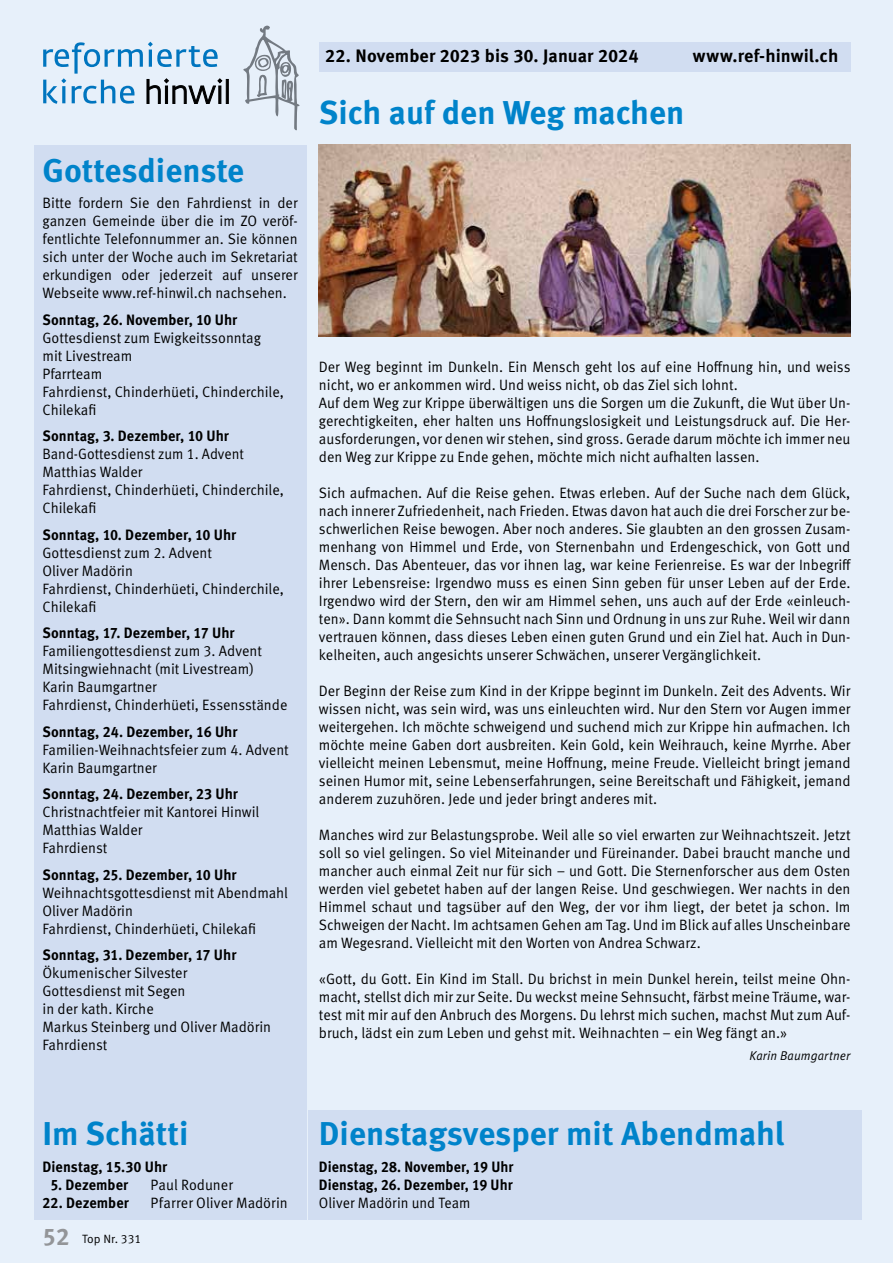
<style>
.page{position:relative;width:893px;height:1263px;background:#e7f0fa}
.page>*{position:absolute;margin:0;border:0;box-sizing:border-box;transform-origin:0 0}
.t1{font:700 33px "Meta OT";color:#0083ca}
.t2{font:700 18px "Meta OT";color:#000}
.t3{font:15px/18px "Meta OT";color:#000;scale:.95 1}
.t4{font:700 15px "Meta OT";color:#000;scale:.95 1}
.t5{font:15px/18px "Meta OT";color:#000;scale:.93 1}
.t6{font:700 15px/18px "Meta OT";color:#000;scale:.93 1}
.t7{font:italic 12.75px "Meta OT";letter-spacing:.005em;color:#000;scale:.95 1}
.t8{font:12px "Meta OT";color:#000}
.s1{font-weight:700;font-size:24px;color:#939598}
</style>
<div class="page">
<div style="left:34px;top:145px;width:272px;height:1074px;background:#d1ddf1"></div>
<svg style="left:43px;top:42px;width:179px;height:62px"></svg>
<div style="left:226px;top:79px;width:2px;height:25px;background:#000;border:1px solid #000"></div>
<svg style="left:243px;top:26px;width:56px;height:104px"></svg>
<div style="left:319px;top:43px;width:531px;height:29px;background:#d1ddf1"></div>
<div style="left:308px;top:1110px;width:554px;height:109px;background:#d1ddf1"></div>
<img style="left:319px;top:145px;width:531px;height:191px">
<h1 class="t1" style="left:43px;top:149px;width:203px">Gottesdienste</h1>
<p class="t3" style="left:43px;top:194px;width:270px;text-align:justify">Bitte fordern Sie den Fahrdienst in der ganzen Gemeinde über die im ZO veröf&shy;fentlichte Telefonnummer an. Sie können sich unter der Woche auch im Sekretariat erkundigen oder jederzeit auf unserer Webseite www.ref-hinwil.ch nachsehen.</p>
<p class="t4" style="left:43px;top:310px;width:207px">Sonntag, 26. November, 10 Uhr</p>
<p class="t3" style="left:43px;top:329px;width:256px">Gottesdienst zum Ewigkeitssonntag mit Livestream<br>Pfarrteam<br>Fahrdienst, Chinderhüeti, Chinderchile,<br>Chilekafi</p>
<p class="t4" style="left:43px;top:427px;width:198px">Sonntag, 3. Dezember, 10 Uhr</p>
<p class="t5" style="left:43px;top:445px;width:261px">Band-Gottesdienst zum 1. Advent<br>Matthias Walder<br>Fahrdienst, Chinderhüeti, Chinderchile,<br>Chilekafi</p>
<p class="t4" style="left:43px;top:525px;width:205px">Sonntag, 10. Dezember, 10 Uhr</p>
<p class="t3" style="left:43px;top:544px;width:256px">Gottesdienst zum 2. Advent<br>Oliver Madörin<br>Fahrdienst, Chinderhüeti, Chinderchile,<br>Chilekafi</p>
<p class="t4" style="left:43px;top:624px;width:204px">Sonntag, 17. Dezember, 17 Uhr</p>
<p class="t3" style="left:43px;top:642px;width:259px">Familiengottesdienst zum 3. Advent Mitsingwiehnacht (mit Livestream)<br>Karin Baumgartner<br>Fahrdienst, Chinderhüeti, Essensstände</p>
<p class="t4" style="left:43px;top:722px;width:207px">Sonntag, 24. Dezember, 16 Uhr</p>
<p class="t3" style="left:43px;top:741px;width:261px">Familien-Weihnachtsfeier zum 4. Advent<br>Karin Baumgartner</p>
<p class="t4" style="left:43px;top:785px;width:207px">Sonntag, 24. Dezember, 23 Uhr</p>
<p class="t3" style="left:43px;top:803px;width:230px">Christnachtfeier mit Kantorei Hinwil<br>Matthias Walder<br>Fahrdienst</p>
<p class="t4" style="left:43px;top:865px;width:206px">Sonntag, 25. Dezember, 10 Uhr</p>
<p class="t3" style="left:43px;top:884px;width:260px">Weihnachtsgottesdienst mit Abendmahl<br>Oliver Madörin<br>Fahrdienst, Chinderhüeti, Chilekafi</p>
<p class="t4" style="left:43px;top:946px;width:206px">Sonntag, 31. Dezember, 17 Uhr</p>
<p class="t3" style="left:43px;top:964px;width:242px">Ökumenischer Silvester<br>Gottesdienst mit Segen<br>in der kath. Kirche<br>Markus Steinberg und Oliver Madörin<br>Fahrdienst</p>
<p class="t2" style="left:325px;top:45px;width:315px">22. November 2023 bis 30. Januar 2024</p>
<p class="t2" style="left:693px;top:45px;width:147px">www.ref-hinwil.ch</p>
<h1 class="t1" style="left:319px;top:92px;width:367px">Sich auf den Weg machen</h1>
<p class="t3" style="left:319px;top:358px;width:561px">Der Weg beginnt im Dunkeln. Ein Mensch geht los auf eine Hoffnung hin, und weiss nicht, wo er ankommen wird. Und weiss nicht, ob das Ziel sich lohnt.<br>Auf dem Weg zur Krippe überwältigen uns die Sorgen um die Zukunft, die Wut über Un&shy;gerechtigkeiten, eher halten uns Hoffnungslosigkeit und Leistungsdruck auf. Die Her&shy;ausforderungen, vor denen wir stehen, sind gross. Gerade darum möchte ich immer neu den Weg zur Krippe zu Ende gehen, möchte mich nicht aufhalten lassen.</p>
<p class="t3" style="left:319px;top:484px;width:562px;text-align:justify">Sich aufmachen. Auf die Reise gehen. Etwas erleben. Auf der Suche nach dem Glück, nach innerer Zufriedenheit, nach Frieden. Etwas davon hat auch die drei Forscher zur be&shy;schwerlichen Reise bewogen. Aber noch anderes. Sie glaubten an den grossen Zusam&shy;menhang von Himmel und Erde, von Sternenbahn und Erdengeschick, von Gott und Mensch. Das Abenteuer, das vor ihnen lag, war keine Ferienreise. Es war der Inbegriff ihrer Lebensreise: Irgendwo muss es einen Sinn geben für unser Leben auf der Erde.<br>Irgendwo wird der Stern, den wir am Himmel sehen, uns auch auf der Erde «einleuch&shy;ten». Dann kommt die Sehnsucht nach Sinn und Ordnung in uns zur Ruhe. Weil wir dann vertrauen können, dass dieses Leben einen guten Grund und ein Ziel hat. Auch in Dun&shy;kelheiten, auch angesichts unserer Schwächen, unserer Vergänglichkeit.</p>
<p class="t3" style="left:319px;top:682px;width:561px;text-align:justify">Der Beginn der Reise zum Kind in der Krippe beginnt im Dunkeln. Zeit des Advents. Wir wissen nicht, was sein wird, was uns einleuchten wird. Nur den Stern vor Augen immer weitergehen. Ich möchte schweigend und suchend mich zur Krippe hin aufmachen. Ich möchte meine Gaben dort ausbreiten. Kein Gold, kein Weihrauch, keine Myrrhe. Aber vielleicht meinen Lebensmut, meine Hoffnung, meine Freude. Vielleicht bringt jemand seinen Humor mit, seine Lebenserfahrungen, seine Bereitschaft und Fähigkeit, jemand anderem zuzuhören. Jede und jeder bringt anderes mit.</p>
<p class="t3" style="left:319px;top:826px;width:561px;text-align:justify">Manches wird zur Belastungsprobe. Weil alle so viel erwarten zur Weihnachtszeit. Jetzt soll so viel gelingen. So viel Miteinander und Füreinander. Dabei braucht manche und mancher auch einmal Zeit nur für sich – und Gott. Die Sternenforscher aus dem Osten werden viel gebetet haben auf der langen Reise. Und geschwiegen. Wer nachts in den Himmel schaut und tagsüber auf den Weg, der vor ihm liegt, der betet ja schon. Im Schweigen der Nacht. Im achtsamen Gehen am Tag. Und im Blick auf alles Unscheinbare am Wegesrand. Vielleicht mit den Worten von Andrea Schwarz.</p>
<p class="t3" style="left:319px;top:970px;width:561px;text-align:justify">«Gott, du Gott. Ein Kind im Stall. Du brichst in mein Dunkel herein, teilst meine Ohn&shy;macht, stellst dich mir zur Seite. Du weckst meine Sehnsucht, färbst meine Träume, war&shy;test mit mir auf den Anbruch des Morgens. Du lehrst mich suchen, machst Mut zum Auf&shy;bruch, lädst ein zum Leben und gehst mit. Weihnachten – ein Weg fängt an.»</p>
<p class="t7" style="left:749px;top:1048px;width:108px">Karin Baumgartner</p>
<h1 class="t1" style="left:43px;top:1113px;width:147px">Im Schätti</h1>
<p class="t4" style="left:43px;top:1157px;width:133px">Dienstag, 15.30 Uhr</p>
<p class="t4" style="left:50px;top:1175px;width:84px">5. Dezember</p>
<p class="t3" style="left:151px;top:1176px;width:88px">Paul Roduner</p>
<p class="t4" style="left:43px;top:1193px;width:92px">22. Dezember</p>
<p class="t3" style="left:151px;top:1194px;width:146px">Pfarrer Oliver Madörin</p>
<p class="t8" style="left:43px;top:1231px;width:100px"><span class="s1">52</span> Top Nr. 331</p>
<h1 class="t1" style="left:319px;top:1113px;width:467px">Dienstagsvesper mit Abendmahl</h1>
<p class="t6" style="left:319px;top:1158px;width:211px">Dienstag, 28. November, 19 Uhr<br>Dienstag, 26. Dezember, 19 Uhr</p>
<p class="t5" style="left:319px;top:1194px;width:164px">Oliver Madörin und Team</p>
</div>
